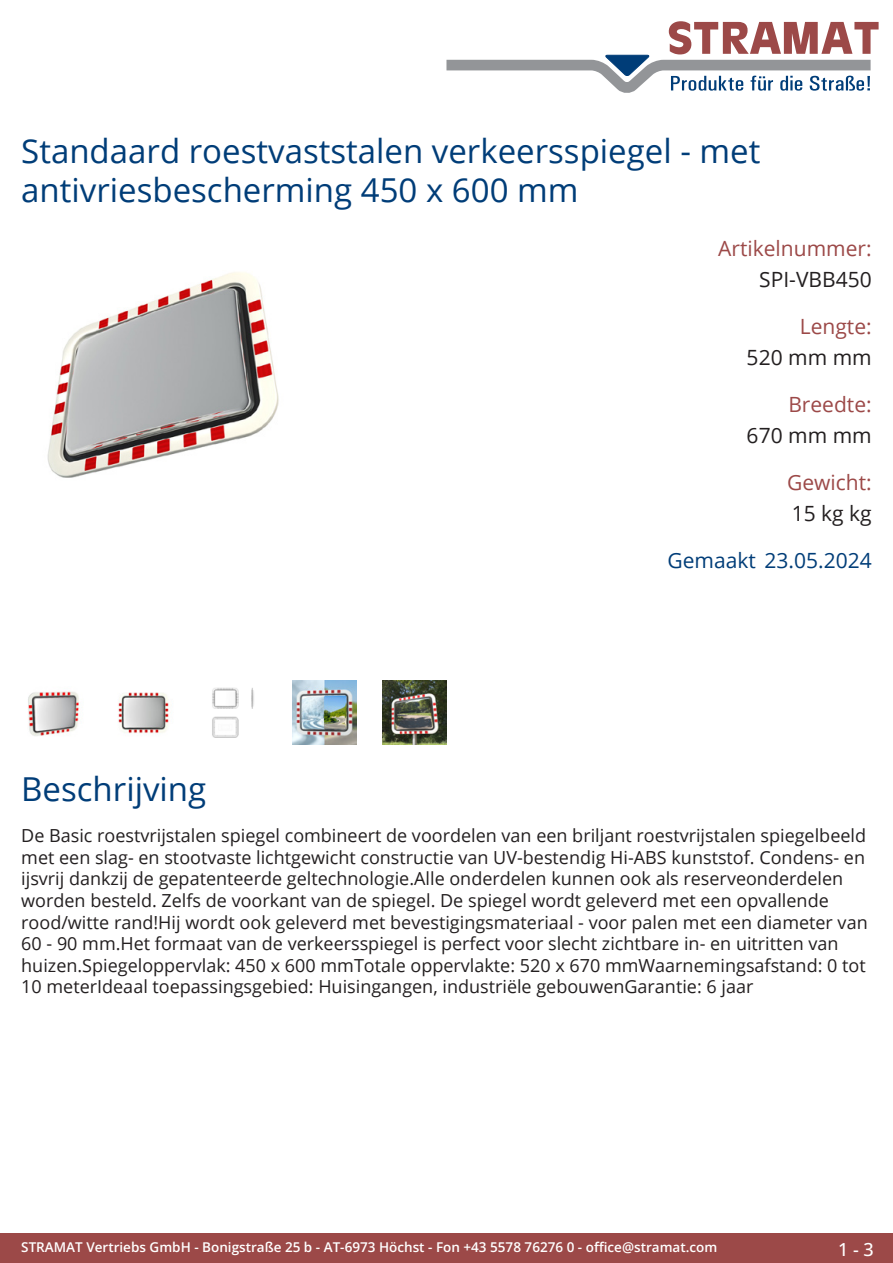
<style>
.page{position:relative;width:893px;height:1263px;background:#fff}
.page>*{position:absolute;margin:0;border:0;box-sizing:border-box;transform-origin:0 0}
.Produkttitel{font:33px/39.6px "Open Sans";color:#003d78}
.TechDaten_Überschrif{font:21px "Open Sans";color:#9c4948}
.TechDaten_Inhalt{font:21px "Open Sans";color:#231f20}
.Erstellungsdatum{font:21px "Open Sans";color:#003d78}
.Beschreibung_Text{font:18px/21.6px "Open Sans";color:#231f20}
.t1{font:500 18px "Open Sans";color:#fff}
.t2{font:600 13.5px "Open Sans";color:#fff}
</style>
<div class="page">
<div style="left:0;top:1233px;width:893px;height:30px;background:#9c4948"></div>
<svg style="left:446px;top:21px;width:433px;height:72px"></svg>
<img style="left:47px;top:272px;width:232px;height:206px">
<img style="left:28px;top:691px;width:51px;height:45px">
<img style="left:118px;top:692px;width:52px;height:42px">
<img style="left:212px;top:687px;width:42px;height:51px">
<img style="left:292px;top:680px;width:64px;height:64px">
<img style="left:383px;top:680px;width:63px;height:64px">
<p class="Produkttitel" style="left:21px;top:130px;width:741px">Standaard roestvaststalen verkeersspiegel - met antivriesbescherming 450 x 600 mm</p>
<p class="TechDaten_Überschrif" style="left:718px;top:234px;width:155px">Artikelnummer:</p>
<p class="TechDaten_Inhalt" style="left:759px;top:265px;width:114px">SPI-VBB450</p>
<p class="TechDaten_Überschrif" style="left:800px;top:312px;width:73px">Lengte:</p>
<p class="TechDaten_Inhalt" style="left:747px;top:343px;width:127px">520 mm mm</p>
<p class="TechDaten_Überschrif" style="left:788px;top:390px;width:85px">Breedte:</p>
<p class="TechDaten_Inhalt" style="left:747px;top:421px;width:127px">670 mm mm</p>
<p class="TechDaten_Überschrif" style="left:787px;top:468px;width:86px">Gewicht:</p>
<p class="TechDaten_Inhalt" style="left:792px;top:499px;width:82px">15 kg kg</p>
<p class="Erstellungsdatum" style="left:668px;top:546px;width:206px">Gemaakt 23.05.2024</p>
<p class="Produkttitel" style="left:21px;top:768px;width:186px">Beschrijving</p>
<p class="Beschreibung_Text" style="left:21px;top:824px;width:848px">De Basic roestvrijstalen spiegel combineert de voordelen van een briljant roestvrijstalen spiegelbeeld met een slag- en stootvaste lichtgewicht constructie van UV-bestendig Hi-ABS kunststof. Condens- en ijsvrij dankzij de gepatenteerde geltechnologie.Alle onderdelen kunnen ook als reserveonderdelen worden besteld. Zelfs de voorkant van de spiegel. De spiegel wordt geleverd met een opvallende rood/witte rand!Hij wordt ook geleverd met bevestigingsmateriaal - voor palen met een diameter van 60 - 90 mm.Het formaat van de verkeersspiegel is perfect voor slecht zichtbare in- en uitritten van huizen.Spiegeloppervlak: 450 x 600 mmTotale oppervlakte: 520 x 670 mmWaarnemingsafstand: 0 tot 10 meterIdeaal toepassingsgebied: Huisingangen, industriële gebouwenGarantie: 6 jaar</p>
<p class="t2" style="left:21px;top:1238px;width:698px">STRAMAT Vertriebs GmbH - Bonigstraße 25 b - AT-6973 Höchst - Fon +43 5578 76276 0 - office@stramat.com</p>
<p class="t1" style="left:838px;top:1237px;width:37px">1 - 3</p>
</div>
